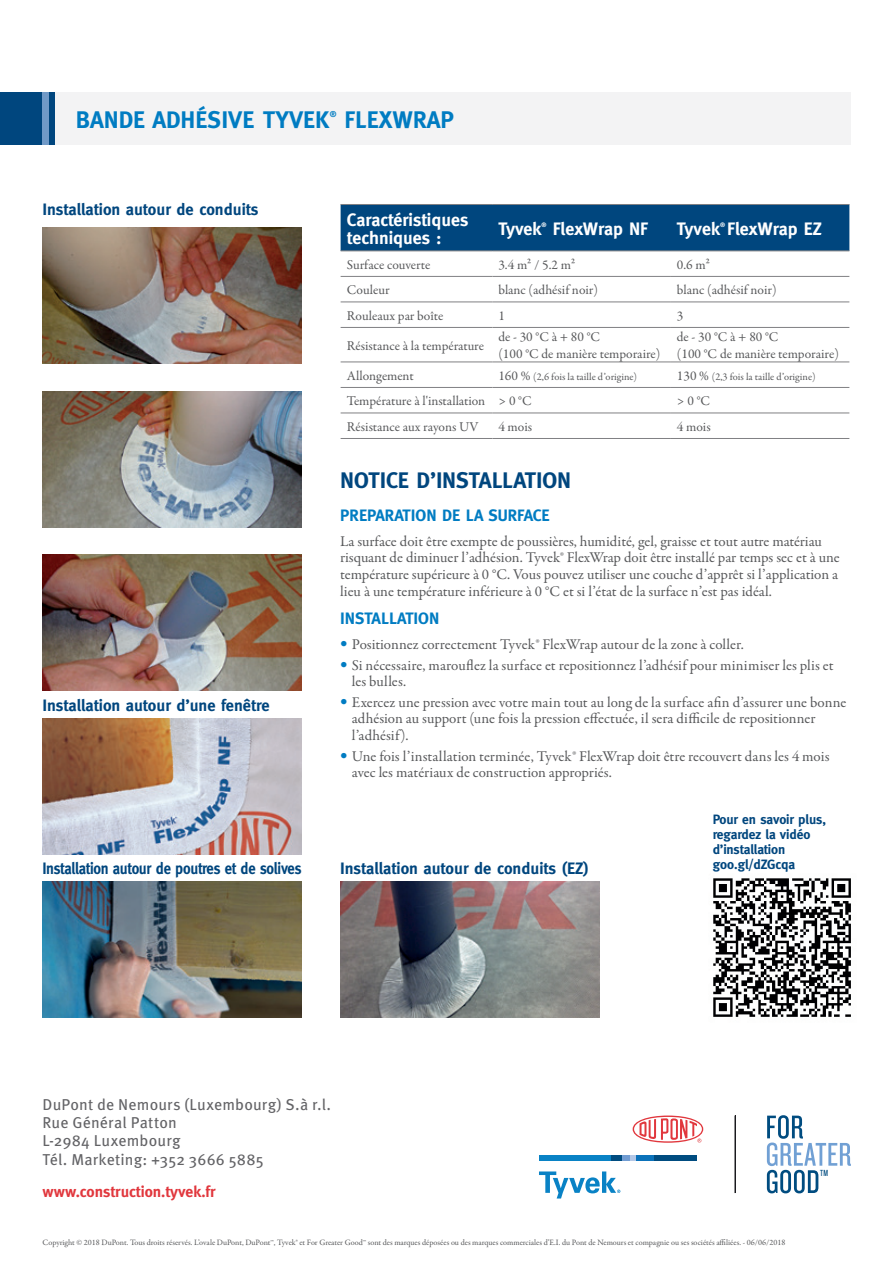
<style>
.page{position:relative;width:893px;height:1263px;background:#fff}
.page>*{position:absolute;margin:0;border:0;box-sizing:border-box;transform-origin:0 0}
.t1{font:700 24px "Meta";color:#007cc2}
.t2{font:700 22.5px "Meta";letter-spacing:-.005em;color:#00467e}
.t3{font:700 18px/18px "Meta";color:#fff}
.t4{font:700 16.5px "Meta";color:#00467e}
.t5{font:700 16.5px "Meta";letter-spacing:-.02em;color:#00467e;scale:.89 1}
.t6{font:700 16.5px "Meta";color:#007cc2}
.t7{font:15.75px/18px "Meta Pro";letter-spacing:.01em;color:#636366}
.t8{font:700 15.75px "Meta";color:#e1373d}
.t9{font:15px/16.5px "Garamond Premr Pro";color:#57585a}
.t10{font:13.5px/16.2px "Garamond Premr Pro";color:#57585a}
.t11{font:700 13.5px/15px "Meta";letter-spacing:-.01em;color:#00467e}
.t12{font:10.5px "Garamond Premr Pro";color:#57585a}
.t13{font:9.15px "Knockout HTF28 Junior Featherwt";color:#004c80}
.t14{font:700 8.4px "Meta";color:#007cc2}
.t15{font:8.25px "Garamond Premr Pro";color:#57585a}
.t16{font:700 6.3px "Meta";color:#fff}
.s1{font-size:13.5px}
.s2{font-family:"Univers";font-weight:300;color:#007cc2}
</style>
<div class="page">
<div style="left:341px;top:205px;width:508px;height:45px;background:#00467e"></div>
<hr style="left:341px;top:204px;width:151px;height:1px;background:#808083">
<hr style="left:492px;top:204px;width:179px;height:1px;background:#808083">
<hr style="left:671px;top:204px;width:178px;height:1px;background:#808083">
<hr style="left:341px;top:250px;width:151px;height:1px;background:#808083">
<hr style="left:492px;top:250px;width:179px;height:1px;background:#808083">
<hr style="left:671px;top:250px;width:178px;height:1px;background:#808083">
<hr style="left:341px;top:276px;width:151px;height:1px;background:#808083">
<hr style="left:492px;top:276px;width:179px;height:1px;background:#808083">
<hr style="left:671px;top:276px;width:178px;height:1px;background:#808083">
<hr style="left:341px;top:302px;width:151px;height:1px;background:#808083">
<hr style="left:492px;top:302px;width:179px;height:1px;background:#808083">
<hr style="left:671px;top:302px;width:178px;height:1px;background:#808083">
<hr style="left:341px;top:327px;width:151px;height:1px;background:#808083">
<hr style="left:492px;top:327px;width:179px;height:1px;background:#808083">
<hr style="left:671px;top:327px;width:178px;height:1px;background:#808083">
<hr style="left:341px;top:362px;width:151px;height:1px;background:#808083">
<hr style="left:492px;top:362px;width:179px;height:1px;background:#808083">
<hr style="left:671px;top:362px;width:178px;height:1px;background:#808083">
<hr style="left:341px;top:387px;width:151px;height:1px;background:#808083">
<hr style="left:492px;top:387px;width:179px;height:1px;background:#808083">
<hr style="left:671px;top:387px;width:178px;height:1px;background:#808083">
<hr style="left:341px;top:413px;width:151px;height:1px;background:#808083">
<hr style="left:492px;top:413px;width:179px;height:1px;background:#808083">
<hr style="left:671px;top:413px;width:178px;height:1px;background:#808083">
<hr style="left:341px;top:438px;width:151px;height:1px;background:#808083">
<hr style="left:492px;top:438px;width:179px;height:1px;background:#808083">
<hr style="left:671px;top:438px;width:178px;height:1px;background:#808083">
<div style="left:55px;top:92px;width:795px;height:52px;background:#f3f3f4"></div>
<div style="left:0;top:92px;width:55px;height:52px;background:#00467e"></div>
<div style="left:43px;top:92px;width:6px;height:52px;background:#719ac7"></div>
<svg style="left:767px;top:1115px;width:84px;height:78px"></svg>
<svg style="left:633px;top:1115px;width:70px;height:28px"></svg>
<div style="left:539px;top:1155px;width:72px;height:5px;background:#0982c5"></div>
<div style="left:654px;top:1155px;width:43px;height:5px;background:#004c80"></div>
<svg style="left:539px;top:1171px;width:81px;height:27px"></svg>
<svg style="left:630px;top:1155px;width:7px;height:5px"></svg>
<div style="left:611px;top:1155px;width:11px;height:5px;background:#004c80"></div>
<div style="left:622px;top:1155px;width:8px;height:5px;background:#719cd2"></div>
<div style="left:637px;top:1155px;width:17px;height:5px;background:#0b72ba"></div>
<hr style="left:735px;top:1115px;width:1px;height:78px;background:#1a1a1e">
<img style="left:43px;top:228px;width:259px;height:136px">
<img style="left:43px;top:391px;width:259px;height:136px">
<img style="left:43px;top:555px;width:259px;height:136px">
<img style="left:43px;top:718px;width:259px;height:136px">
<img style="left:43px;top:881px;width:259px;height:136px">
<img style="left:340px;top:881px;width:260px;height:136px">
<img style="left:713px;top:878px;width:138px;height:139px">
<h1 class="t1" style="left:76px;top:105px;width:255px">BANDE ADHÉSIVE TYVEK</h1>
<p class="t14" style="left:330px;top:109px;width:8px">®</p>
<h1 class="t1" style="left:345px;top:105px;width:111px">FLEXWRAP</h1>
<p class="t4" style="left:43px;top:200px;width:218px">Installation autour de conduits</p>
<p class="t4" style="left:43px;top:695px;width:229px">Installation autour d’une fenêtre</p>
<p class="t3" style="left:347px;top:210px;width:123px">Caractéristiques techniques :</p>
<p class="t3" style="left:498px;top:219px;width:45px">Tyvek</p>
<p class="t16" style="left:542px;top:221px;width:7px">®</p>
<p class="t3" style="left:553px;top:219px;width:97px">FlexWrap NF</p>
<p class="t3" style="left:677px;top:219px;width:146px">Tyvek FlexWrap EZ</p>
<p class="t16" style="left:720px;top:221px;width:7px">®</p>
<p class="t10" style="left:347px;top:256px;width:85px">Surface couverte</p>
<p class="t10" style="left:498px;top:256px;width:78px">3.4 m² / 5.2 m²</p>
<p class="t10" style="left:677px;top:256px;width:34px">0.6 m²</p>
<p class="t10" style="left:347px;top:282px;width:44px">Couleur</p>
<p class="t10" style="left:498px;top:282px;width:101px">blanc (adhésif noir)</p>
<p class="t10" style="left:677px;top:282px;width:101px">blanc (adhésif noir)</p>
<p class="t10" style="left:347px;top:308px;width:98px">Rouleaux par boîte</p>
<p class="t10" style="left:498px;top:308px;width:8px">1</p>
<p class="t10" style="left:677px;top:308px;width:8px">3</p>
<p class="t10" style="left:347px;top:338px;width:139px">Résistance à la température</p>
<p class="t10" style="left:498px;top:329px;width:164px">de - 30 °C à + 80 °C<br>(100 °C de manière temporaire)</p>
<p class="t10" style="left:677px;top:329px;width:164px">de - 30 °C à + 80 °C<br>(100 °C de manière temporaire)</p>
<p class="t10" style="left:347px;top:368px;width:68px">Allongement</p>
<p class="t12" style="left:498px;top:370px;width:140px"><span class="s1">160 %</span> (2,6 fois la taille d’origine)</p>
<p class="t12" style="left:677px;top:370px;width:140px"><span class="s1">130 %</span> (2,3 fois la taille d’origine)</p>
<p class="t10" style="left:347px;top:393px;width:186px">Température à l'installation &gt; 0 °C</p>
<p class="t10" style="left:677px;top:393px;width:35px">&gt; 0 °C</p>
<p class="t10" style="left:347px;top:419px;width:133px">Résistance aux rayons UV</p>
<p class="t10" style="left:498px;top:419px;width:35px">4 mois</p>
<p class="t10" style="left:677px;top:419px;width:35px">4 mois</p>
<h2 class="t2" style="left:340px;top:468px;width:232px">NOTICE D’INSTALLATION</h2>
<p class="t6" style="left:340px;top:506px;width:211px">PREPARATION DE LA SURFACE</p>
<p class="t9" style="left:340px;top:533px;width:501px">La surface doit être exempte de poussières, humidité, gel, graisse et tout autre matériau risquant de diminuer l’adhésion. Tyvek® FlexWrap doit être installé par temps sec et à une température supérieure à 0 °C. Vous pouvez utiliser une couche d’apprêt si l’application a lieu à une température inférieure à 0 °C et si l’état de la surface n’est pas idéal.</p>
<p class="t6" style="left:340px;top:608px;width:101px">INSTALLATION</p>
<p class="t9" style="left:340px;top:636px;width:405px"><span class="s2">•</span> Positionnez correctement Tyvek® FlexWrap autour de la zone à coller.</p>
<p class="t9" style="left:352px;top:657px;width:483px;text-indent:-12px"><span class="s2">•</span> Si nécessaire, marouflez la surface et repositionnez l’adhésif pour minimiser les plis et les bulles.</p>
<p class="t9" style="left:352px;top:694px;width:496px;text-indent:-12px"><span class="s2">•</span> Exercez une pression avec votre main tout au long de la surface afin d’assurer une bonne adhésion au support (une fois la pression effectuée, il sera difficile de repositionner l’adhésif).</p>
<p class="t9" style="left:352px;top:748px;width:479px;text-indent:-12px"><span class="s2">•</span> Une fois l’installation terminée, Tyvek® FlexWrap doit être recouvert dans les 4 mois avec les matériaux de construction appropriés.</p>
<p class="t5" style="left:43px;top:859px;width:293px">Installation autour de poutres et de solives</p>
<p class="t4" style="left:340px;top:859px;width:250px">Installation autour de conduits (EZ)</p>
<p class="t7" style="left:43px;top:1094px;width:290px">DuPont de Nemours (Luxembourg) S.à r.l.<br>Rue Général Patton<br>L-2984 Luxembourg</p>
<p class="t7" style="left:43px;top:1150px;width:223px">Tél. Marketing: +352 3666 5885</p>
<p class="t8" style="left:43px;top:1183px;width:174px">www.construction.tyvek.fr</p>
<p class="t11" style="left:713px;top:811px;width:115px">Pour en savoir plus, regardez la vidéo d’installation goo.gl/dZGcqa</p>
<p class="t13" style="left:820px;top:1169px;width:10px">TM</p>
<p class="t15" style="left:43px;top:1237px;width:744px">Copyright © 2018 DuPont. Tous droits réservés. L’ovale DuPont, DuPont™, Tyvek® et For Greater Good™ sont des marques déposées ou des marques commerciales d’E.I. du Pont de Nemours et compagnie ou ses sociétés affiliées. - 06/06/2018</p>
</div>
